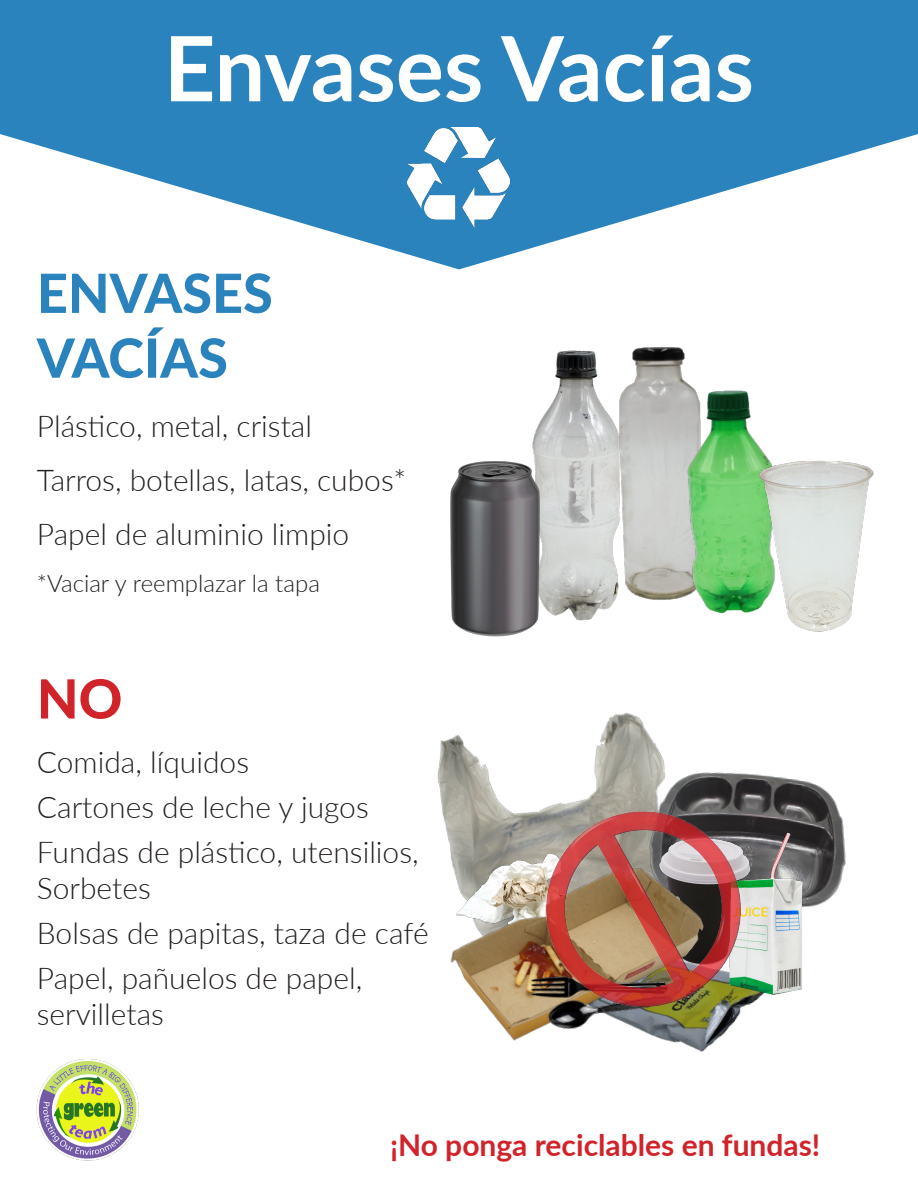
<style>
.page{position:relative;width:918px;height:1188px;background:#fff}
.page>*{position:absolute;margin:0;border:0;box-sizing:border-box;transform-origin:0 0}
.t1{font:700 90px "Lato";color:#fff}
.t2{font:800 54px/64.8px "Lato";color:#2a83bd}
.t3{font:800 54px "Lato";color:#d1232a}
.t4{font:300 30px/36px "Lato";color:#231f20}
.t5{font:700 30px "Lato";color:#d1232a}
.t6{font:300 24px "Lato";color:#231f20}
</style>
<div class="page">
<img style="left:532px;top:347px;width:133px;height:244px">
<img style="left:450px;top:448px;width:111px;height:143px">
<svg style="left:0;top:0;width:918px;height:269px;fill:#2a83bd"></svg>
<img style="left:408px;top:128px;width:102px;height:99px">
<img style="left:36px;top:1059px;width:103px;height:102px">
<img style="left:665px;top:347px;width:20px;height:244px">
<img style="left:678px;top:357px;width:196px;height:275px">
<img style="left:437px;top:591px;width:340px;height:263px">
<img style="left:599px;top:730px;width:247px;height:160px">
<img style="left:605px;top:760px;width:189px;height:54px">
<img style="left:451px;top:780px;width:153px;height:75px">
<img style="left:450px;top:855px;width:276px;height:197px">
<img style="left:511px;top:970px;width:10px;height:58px">
<img style="left:766px;top:814px;width:71px;height:181px">
<img style="left:528px;top:1031px;width:155px;height:10px">
<img style="left:521px;top:787px;width:245px;height:244px">
<p class="t1" style="left:164px;top:2px;width:592px">Envases Vacías</p>
<p class="t2" style="left:37px;top:258px;width:237px">ENVASES<br>VACÍAS</p>
<p class="t4" style="left:37px;top:407px;width:277px">Plástico, metal, cristal</p>
<p class="t4" style="left:37px;top:461px;width:371px">Tarros, botellas, latas, cubos*</p>
<p class="t4" style="left:37px;top:515px;width:314px">Papel de aluminio limpio</p>
<p class="t6" style="left:37px;top:567px;width:285px">*Vaciar y reemplazar la tapa</p>
<p class="t3" style="left:37px;top:659px;width:87px">NO</p>
<p class="t4" style="left:37px;top:743px;width:214px">Comida, líquidos</p>
<p class="t4" style="left:37px;top:788px;width:333px">Cartones de leche y jugos</p>
<p class="t4" style="left:37px;top:833px;width:383px">Fundas de plástico, utensilios,<br>Sorbetes</p>
<p class="t4" style="left:37px;top:914px;width:393px">Bolsas de papitas, taza de café</p>
<p class="t4" style="left:37px;top:959px;width:327px">Papel, pañuelos de papel,</p>
<p class="t4" style="left:37px;top:995px;width:129px">servilletas</p>
<p class="t5" style="left:390px;top:1123px;width:432px">¡No ponga reciclables en fundas!</p>
</div>
